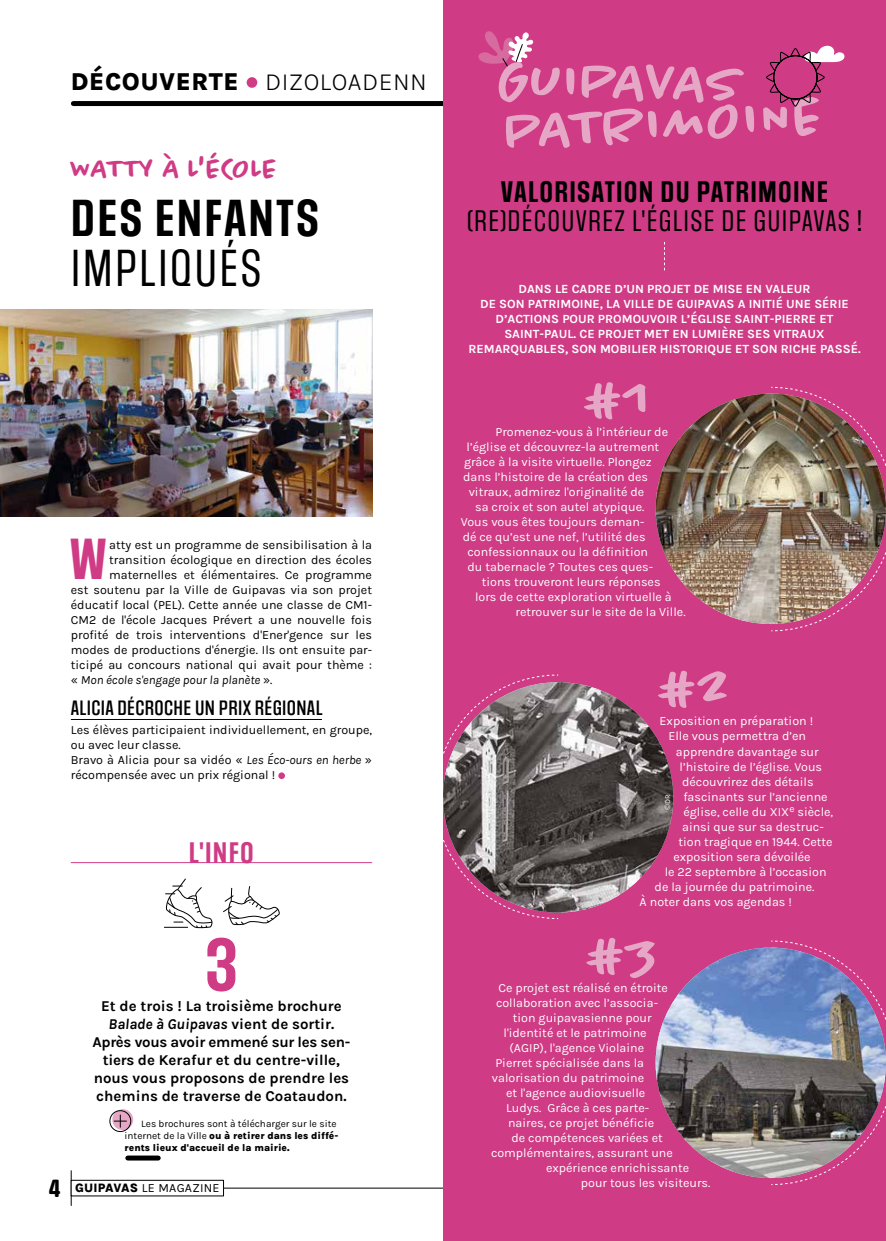
<style>
.page{position:relative;width:886px;height:1241px;background:#fff}
.page>*{position:absolute;margin:0;border:0;box-sizing:border-box;transform-origin:0 0}
.t1{font:600 62.5px "Social Gothic";color:#cf3b85}
.t2{font:500 57.12px "Chantal";color:#e6a7c6}
.t3{font:600 48.75px "Social Gothic";color:#cf3b85}
.t4{font:600 43.75px "Social Gothic";letter-spacing:.05em;color:#000}
.t5{font:43.75px "Social Gothic";letter-spacing:.05em;color:#000}
.t6{font:500 28.75px "Chantal";color:#cf3b85}
.t7{font:25px "Social Gothic";letter-spacing:.05em;color:#000}
.t8{font:600 25px "Social Gothic";letter-spacing:.05em;color:#000}
.t9{font:300 25px "Karla";letter-spacing:.02em;color:#000}
.t10{font:600 25px "Social Gothic";color:#cf3b85}
.t11{font:500 17.5px "Social Gothic";letter-spacing:.02em;color:#000}
.t12{font:700 15px/18px "Karla";color:#000;text-align:center}
.t13{font:12.5px "Karla";color:#fff}
.t14{font:12.5px/15px "Karla";color:#000}
.t15{font:700 12.5px/15px "Karla";color:#fff;text-align:center}
.t16{font:italic 12.5px "Karla";color:#000}
.t17{font:12.5px "Karla";letter-spacing:.02em;color:#000}
.t18{font:10px/12px "Karla";color:#000}
.t19{font:7.5px "Karla";color:#fff}
.s1{font-weight:800}
.s2{font-style:normal}
.s3{font-style:italic}
.s4{font-family:"Akhand Soft";font-weight:900;font-size:25px}
.s5{font-size:8.75px}
</style>
<div class="page">
<div style="left:247px;top:77px;width:10px;height:11px;background:#cf3b85;border-radius:50%"></div>
<div style="left:73px;top:101px;width:813px;height:5px;background:#000"></div>
<hr style="left:71px;top:1187px;width:815px;height:1px;background:#000">
<hr style="left:71px;top:1170px;width:1px;height:35px;background:#000">
<div style="left:71px;top:1180px;width:152px;height:15px;background:#fff"></div>
<div style="left:71px;top:1179px;width:153px;height:16px;border:1px solid #000"></div>
<div style="left:443px;top:0;width:443px;height:1240px;background:#cf3b85"></div>
<img style="left:0;top:309px;width:372px;height:207px">
<hr style="left:71px;top:719px;width:251px;height:1px;background:#000">
<div style="left:278px;top:772px;width:7px;height:7px;background:#cf3b85;border-radius:50%"></div>
<img style="left:656px;top:393px;width:230px;height:231px;border-radius:115px">
<img style="left:656px;top:947px;width:230px;height:230px;border-radius:115px">
<img style="left:443px;top:682px;width:230px;height:230px;border-radius:115px">
<svg style="left:664px;top:242px;width:1px;height:28px"></svg>
<img style="left:770px;top:386px;width:116px;height:245px">
<img style="left:770px;top:940px;width:116px;height:244px">
<svg style="left:443px;top:674px;width:116px;height:245px"></svg>
<svg style="left:478px;top:31px;width:56px;height:40px"></svg>
<svg style="left:766px;top:45px;width:79px;height:61px"></svg>
<hr style="left:71px;top:862px;width:301px;height:1px;background:#cf3b85">
<svg style="left:112px;top:1108px;width:21px;height:21px"></svg>
<div style="left:128px;top:1155px;width:30px;height:5px;background:#000"></div>
<div style="left:110px;top:1110px;width:21px;height:21px;border:1px solid #000;border-radius:50%"></div>
<svg style="left:114px;top:1114px;width:12px;height:12px"></svg>
<svg style="left:164px;top:878px;width:49px;height:50px"></svg>
<svg style="left:223px;top:886px;width:57px;height:40px"></svg>
<h3 class="t9" style="left:71px;top:66px;width:358px"><span class="s1">DÉCOUVERTE</span> DIZOLOADENN</h3>
<h3 class="t6" style="left:71px;top:151px;width:208px">WATTY À L'ÉCOLE</h3>
<h3 class="t4" style="left:71px;top:190px;width:250px">DES ENFANTS</h3>
<h3 class="t5" style="left:71px;top:239px;width:192px">IMPLIQUÉS</h3>
<h3 class="t3" style="left:70px;top:527px;width:39px">W</h3>
<p class="t14" style="left:109px;top:536px;width:264px">atty est un programme de sensibilisation à la</p>
<p class="t14" style="left:109px;top:551px;width:264px">transition écologique en direction des écoles</p>
<p class="t14" style="left:109px;top:566px;width:264px">maternelles et élémentaires. Ce programme</p>
<p class="t14" style="left:71px;top:581px;width:303px">est soutenu par la Ville de Guipavas via son projet</p>
<p class="t14" style="left:71px;top:596px;width:303px">éducatif local (PEL). Cette année une classe de CM1-</p>
<p class="t14" style="left:71px;top:611px;width:303px">CM2 de l'école Jacques Prévert a une nouvelle fois</p>
<p class="t14" style="left:71px;top:626px;width:303px">profité de trois interventions d'Ener'gence sur les</p>
<p class="t14" style="left:71px;top:641px;width:303px">modes de productions d'énergie. Ils ont ensuite par-</p>
<p class="t14" style="left:71px;top:656px;width:303px">ticipé au concours national qui avait pour thème :</p>
<p class="t16" style="left:71px;top:671px;width:203px"><span class="s2">«</span> Mon école s'engage pour la planète <span class="s2">».</span></p>
<h3 class="t11" style="left:71px;top:696px;width:253px">ALICIA DÉCROCHE UN PRIX RÉGIONAL</h3>
<p class="t14" style="left:71px;top:721px;width:303px">Les élèves participaient individuellement, en groupe, ou avec leur classe.<br>Bravo à Alicia pour sa vidéo « <span class="s3">Les Éco-ours en herbe</span> » récompensée avec un prix régional !</p>
<h3 class="t10" style="left:189px;top:836px;width:67px">L'INFO</h3>
<h1 class="t1" style="left:205px;top:924px;width:35px">3</h1>
<p class="t12" style="left:92px;top:996px;width:260px">Et de trois ! La troisième brochure <span class="s3">Balade à Guipavas</span> vient de sortir.<br>Après vous avoir emmené sur les sen&shy;tiers de Kerafur et du centre-ville, nous vous proposons de prendre les chemins de traverse de Coataudon.</p>
<p class="t18" style="left:125px;top:1116px;width:215px;text-indent:17px">Les brochures sont à télécharger sur le site internet de la Ville <span class="s1">ou à retirer dans les diffé&shy;rents lieux d'accueil de la mairie.</span></p>
<p class="t17" style="left:49px;top:1179px;width:172px"><span class="s4">4</span> <span class="s1">GUIPAVAS</span> LE MAGAZINE</p>
<h2 class="t2" style="left:499px;top:45px;width:246px;rotate:1deg">GUIPAVAS</h2>
<h2 class="t2" style="left:503px;top:97px;width:320px;rotate:-3deg">PATRIMOINE</h2>
<h3 class="t8" style="left:501px;top:176px;width:329px">VALORISATION DU PATRIMOINE</h3>
<h3 class="t7" style="left:467px;top:204px;width:396px">(RE)DÉCOUVREZ L'ÉGLISE DE GUIPAVAS !</h3>
<p class="t15" style="left:468px;top:281px;width:394px">DANS LE CADRE D’UN PROJET DE MISE EN VALEUR<br>DE SON PATRIMOINE, LA VILLE DE GUIPAVAS A INITIÉ UNE SÉRIE D’ACTIONS POUR PROMOUVOIR L’ÉGLISE SAINT-PIERRE ET SAINT-PAUL. CE PROJET MET EN LUMIÈRE SES VITRAUX REMARQUABLES, SON MOBILIER HISTORIQUE ET SON RICHE PASSÉ.</p>
<p class="t13" style="left:495px;top:423px;width:174px">Promenez-vous à l’intérieur de</p>
<p class="t13" style="left:467px;top:438px;width:194px">l’église et découvrez-la autrement</p>
<p class="t13" style="left:464px;top:453px;width:189px">grâce à la visite virtuelle. Plongez</p>
<p class="t13" style="left:463px;top:468px;width:186px">dans l’histoire de la création des</p>
<p class="t13" style="left:469px;top:483px;width:177px">vitraux, admirez l'originalité de</p>
<p class="t13" style="left:475px;top:498px;width:171px">sa croix et son autel atypique.</p>
<p class="t13" style="left:461px;top:513px;width:185px">Vous vous êtes toujours deman-</p>
<p class="t13" style="left:463px;top:528px;width:184px">dé ce qu’est une nef, l’utilité des</p>
<p class="t13" style="left:467px;top:543px;width:182px">confessionnaux ou la définition</p>
<p class="t13" style="left:467px;top:558px;width:187px">du tabernacle ? Toutes ces ques-</p>
<p class="t13" style="left:482px;top:573px;width:180px">tions trouveront leurs réponses</p>
<p class="t13" style="left:475px;top:588px;width:198px">lors de cette exploration virtuelle à</p>
<p class="t13" style="left:515px;top:603px;width:172px">retrouver sur le site de la Ville.</p>
<p class="t13" style="left:659px;top:713px;width:155px">Exposition en préparation !</p>
<p class="t13" style="left:668px;top:728px;width:139px">Elle vous permettra d’en</p>
<p class="t13" style="left:676px;top:743px;width:144px">apprendre davantage sur</p>
<p class="t13" style="left:679px;top:758px;width:144px">l’histoire de l’église. Vous</p>
<p class="t13" style="left:682px;top:773px;width:133px">découvrirez des détails</p>
<p class="t13" style="left:683px;top:788px;width:146px">fascinants sur l’ancienne</p>
<p class="t13" style="left:683px;top:803px;width:151px">église, celle du XIX<sup>e</sup> siècle,</p>
<p class="t13" style="left:682px;top:818px;width:143px">ainsi que sur sa destruc-</p>
<p class="t13" style="left:678px;top:833px;width:156px">tion tragique en 1944. Cette</p>
<p class="t13" style="left:673px;top:848px;width:139px">exposition sera dévoilée</p>
<p class="t13" style="left:665px;top:863px;width:163px">le 22 septembre à l’occasion</p>
<p class="t13" style="left:655px;top:878px;width:161px">de la journée du patrimoine.</p>
<p class="t13" style="left:640px;top:893px;width:154px">À noter dans vos agendas !</p>
<p class="t19" style="left:663px;top:810px;width:17px;rotate:-90deg"><span class="s5">©</span>DR</p>
<p class="t13" style="left:498px;top:979px;width:171px">Ce projet est réalisé en étroite</p>
<p class="t13" style="left:496px;top:994px;width:163px">collaboration avec l’associa-</p>
<p class="t13" style="left:513px;top:1009px;width:140px">tion guipavasienne pour</p>
<p class="t13" style="left:504px;top:1024px;width:145px">l'identité et le patrimoine</p>
<p class="t13" style="left:509px;top:1039px;width:136px">(AGIP), l'agence Violaine</p>
<p class="t13" style="left:495px;top:1054px;width:150px">Pierret spécialisée dans la</p>
<p class="t13" style="left:492px;top:1069px;width:154px">valorisation du patrimoine</p>
<p class="t13" style="left:506px;top:1084px;width:141px">et l'agence audiovisuelle</p>
<p class="t13" style="left:506px;top:1099px;width:145px">Ludys. Grâce à ces parte-</p>
<p class="t13" style="left:508px;top:1114px;width:148px">naires, ce projet bénéficie</p>
<p class="t13" style="left:511px;top:1129px;width:153px">de compétences variées et</p>
<p class="t13" style="left:491px;top:1144px;width:183px">complémentaires, assurant une</p>
<p class="t13" style="left:546px;top:1159px;width:145px">expérience enrichissante</p>
<p class="t13" style="left:581px;top:1174px;width:131px">pour tous les visiteurs.</p>
</div>
